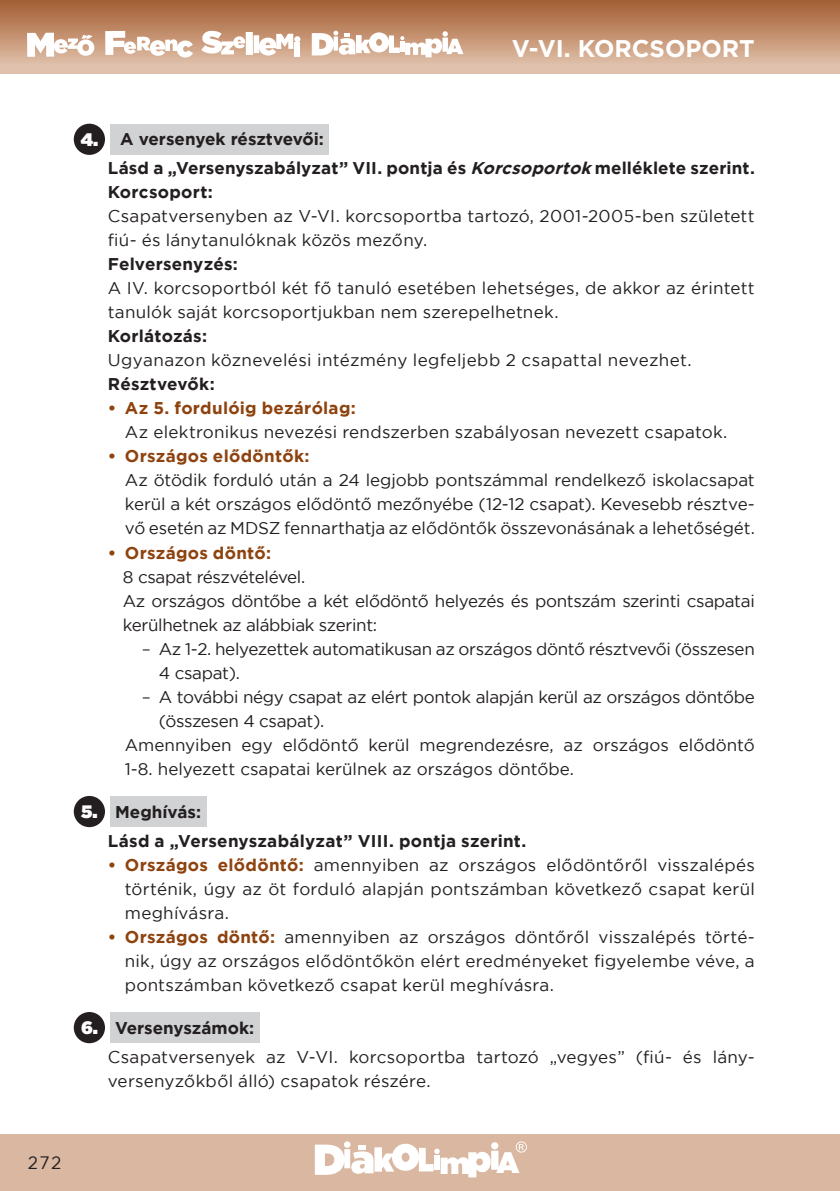
<style>
.page{position:relative;width:840px;height:1191px;background:#fff}
.page>*{position:absolute;margin:0;border:0;box-sizing:border-box;transform-origin:0 0}
.t1{font:700 24px "Gotham";color:#fff}
.t2{font:18px "Gotham";color:#231f20;scale:.95 1}
.t3{font:17px/24px "Gotham";color:#231f20}
.t4{font:17px/24px "Gotham";letter-spacing:-.02em;color:#231f20}
.t5{font:700 17px/29px "Gotham";letter-spacing:.01em;color:#231f20}
.t6{font:17px "Gotham";letter-spacing:.02em;color:#231f20}
.t7{font:700 17px "Gotham";letter-spacing:.015em;color:#8e430f}
.s1{font-weight:900;font-size:18px;color:#fff}
.s2{font-style:italic}
.s3{font-weight:700;color:#8e430f}
.s4{font-weight:700}
</style>
<div class="page">
<div style="left:0;top:1134px;width:839px;height:57px;background:#dab7a0"></div>
<div style="left:0;top:0;width:839px;height:74px;background:linear-gradient(to bottom,#a45e32,#e5c8b5)"></div>
<svg style="left:314px;top:1141px;width:212px;height:36px"></svg>
<svg style="left:311px;top:31px;width:152px;height:26px"></svg>
<svg style="left:27px;top:33px;width:67px;height:24px"></svg>
<svg style="left:105px;top:31px;width:88px;height:27px"></svg>
<svg style="left:201px;top:31px;width:44px;height:23px"></svg>
<div style="left:245px;top:32px;width:8px;height:23px;background:#fff"></div>
<div style="left:253px;top:35px;width:6px;height:18px;background:#fff"></div>
<svg style="left:259px;top:34px;width:34px;height:22px"></svg>
<div style="left:294px;top:43px;width:6px;height:14px;background:#fff"></div>
<div style="left:294px;top:36px;width:6px;height:7px;background:#fff;border-radius:3px"></div>
<div style="left:110px;top:124px;width:219px;height:30px;background:#d1d2d4"></div>
<div style="left:110px;top:796px;width:96px;height:30px;background:#d1d2d4"></div>
<div style="left:110px;top:1012px;width:149px;height:30px;background:#d1d2d4"></div>
<div style="left:74px;top:124px;width:31px;height:31px;background:#231f20;border-radius:50%"></div>
<div style="left:74px;top:796px;width:31px;height:31px;background:#231f20;border-radius:50%"></div>
<div style="left:74px;top:1012px;width:31px;height:31px;background:#231f20;border-radius:50%"></div>
<h1 class="t1" style="left:511px;top:32px;width:244px">V-VI. KORCSOPORT</h1>
<p class="t5" style="left:108px;top:125px;width:648px;text-indent:-27px"><span class="s1">4.</span> A versenyek résztvevői:<br>Lásd a „Versenyszabályzat” VII. pontja és <span class="s2">Korcsoportok</span>melléklete szerint.</p>
<p class="t5" style="left:108px;top:178px;width:107px">Korcsoport:</p>
<p class="t3" style="left:108px;top:204px;width:648px">Csapatversenyben az V-VI. korcsoportba tartozó, 2001-2005-ben született fiú- és lánytanulóknak közös mezőny.</p>
<p class="t5" style="left:108px;top:250px;width:131px">Felversenyzés:</p>
<p class="t3" style="left:108px;top:276px;width:648px">A IV. korcsoportból két fő tanuló esetében lehetséges, de akkor az érintett tanulók saját korcsoportjukban nem szerepelhetnek.</p>
<p class="t5" style="left:108px;top:322px;width:101px">Korlátozás:</p>
<p class="t6" style="left:108px;top:349px;width:585px">Ugyanazon köznevelési intézmény legfeljebb 2 csapattal nevezhet.</p>
<p class="t5" style="left:108px;top:370px;width:108px">Résztvevők:</p>
<p class="t7" style="left:108px;top:397px;width:249px">• Az 5. fordulóig bezárólag:</p>
<p class="t3" style="left:125px;top:420px;width:603px">Az elektronikus nevezési rendszerben szabályosan nevezett csapatok.</p>
<p class="t7" style="left:108px;top:445px;width:203px">• Országos elődöntők:</p>
<p class="t3" style="left:125px;top:468px;width:631px;text-align:justify">Az ötödik forduló után a 24 legjobb pontszámmal rendelkező iskolacsapat kerül a két országos elődöntő mezőnyébe (12-12 csapat). Kevesebb résztve&shy;vő esetén az MDSZ fennarthatja az elődöntők összevonásának a lehetőségét.</p>
<p class="t7" style="left:108px;top:541px;width:165px">• Országos döntő:</p>
<p class="t4" style="left:123px;top:564px;width:633px">8 csapat részvételével.<br>Az országos döntőbe a két elődöntő helyezés és pontszám szerinti csapatai kerülhetnek az alábbiak szerint:</p>
<p class="t4" style="left:159px;top:636px;width:597px;text-indent:-17px">– Az 1-2. helyezettek automatikusan az országos döntő résztvevői (összesen<br>4 csapat).</p>
<p class="t4" style="left:142px;top:684px;width:614px">– A további négy csapat az elért pontok alapján kerül az országos döntőbe</p>
<p class="t4" style="left:159px;top:708px;width:167px">(összesen 4 csapat).</p>
<p class="t3" style="left:125px;top:732px;width:631px">Amennyiben egy elődöntő kerül megrendezésre, az országos elődöntő</p>
<p class="t3" style="left:125px;top:756px;width:450px">1-8. helyezett csapatai kerülnek az országos döntőbe.</p>
<p class="t5" style="left:108px;top:797px;width:420px;text-indent:-27px"><span class="s1">5.</span> Meghívás:<br>Lásd a „Versenyszabályzat” VIII. pontja szerint.</p>
<p class="t3" style="left:125px;top:852px;width:631px;text-align:justify;text-indent:-17px"><span class="s3">• Országos elődöntő:</span> amennyiben az országos elődöntőről visszalépés történik, úgy az öt forduló alapján pontszámban következő csapat kerül meghívásra.</p>
<p class="t3" style="left:125px;top:924px;width:631px;text-align:justify;text-indent:-17px"><span class="s3">• Országos döntő:</span> amennyiben az országos döntőről visszalépés törté&shy;nik, úgy az országos elődöntőkön elért eredményeket figyelembe véve, a pontszámban következő csapat kerül meghívásra.</p>
<p class="t3" style="left:108px;top:1012px;width:648px;line-height:29px;text-indent:-27px"><span class="s1">6.</span> <span class="s4">Versenyszámok:<br></span>Csapatversenyek az V-VI. korcsoportba tartozó „vegyes” (fiú- és lány-</p>
<p class="t3" style="left:108px;top:1068px;width:324px">verseny zőkből álló) csapatok részére.</p>
<p class="t2" style="left:28px;top:1151px;width:37px">272</p>
</div>
